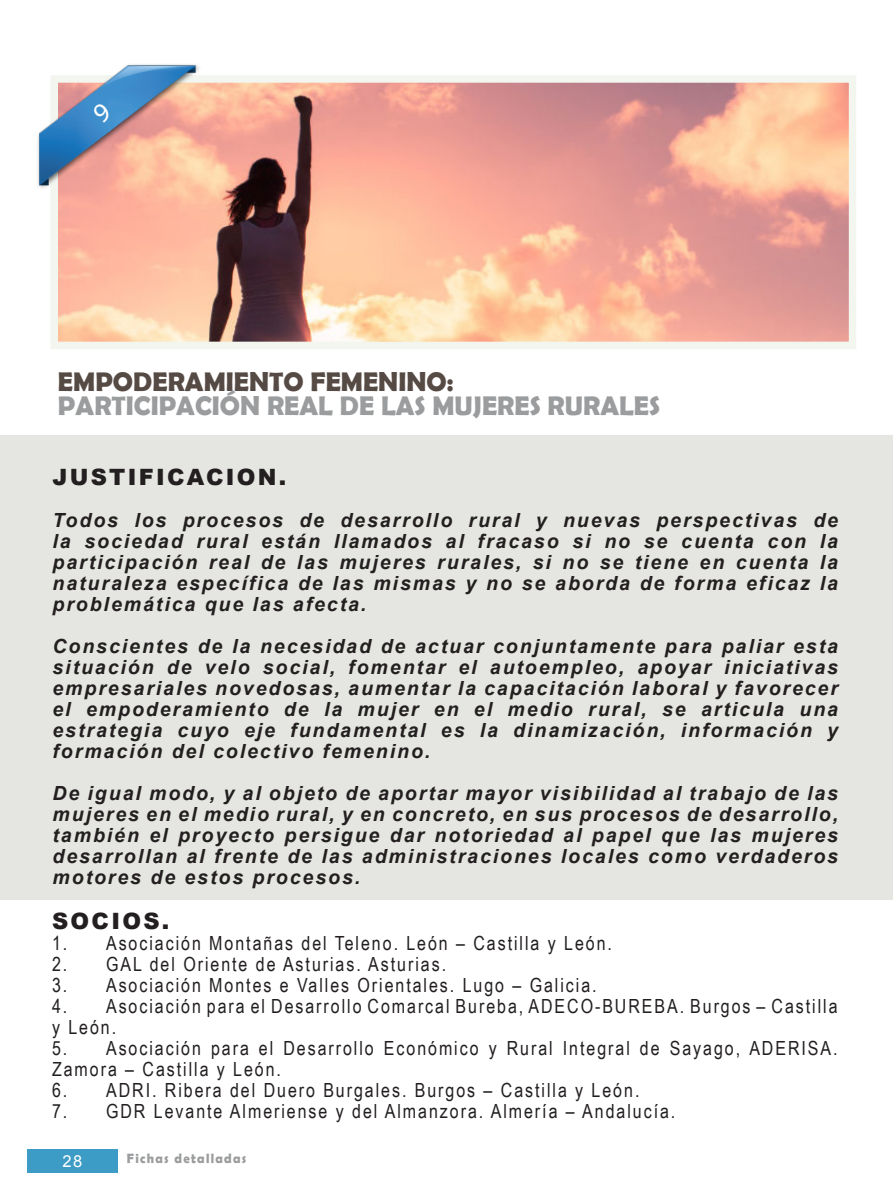
<style>
.page{position:relative;width:893px;height:1191px;background:#fff}
.page>*{position:absolute;margin:0;border:0;box-sizing:border-box;transform-origin:0 0}
.Product_heading_2{font:700 27px "Berlin Sans FB Demi";color:#9a9c9e}
.Product_heading_2-2{font:700 27px "Berlin Sans FB Demi";color:#564a44}
.t1{font:900 22.5px "Arial";letter-spacing:.1em;color:#231f20}
.t2{font:italic 700 19.5px/21px "Arial";letter-spacing:.1em;color:#231f20;text-align:justify}
.t3{font:19.5px/21px "Arial Narrow";letter-spacing:.1em;color:#231f20}
.Page_number{font:16.5px "Arial";color:#fff}
.t4{font:700 13.5px "Berlin Sans FB Demi";letter-spacing:.1em;color:#9a9c9e;scale:.95 1}
</style>
<div class="page">
<div style="left:0;top:435px;width:893px;height:464px;background:#e5e6e1"></div>
<img style="left:59px;top:84px;width:788px;height:256px">
<div style="left:50px;top:75px;width:806px;height:274px;border:8px solid #f3f5ef"></div>
<img style="left:37px;top:64px;width:165px;height:127px">
<div style="left:27px;top:1148px;width:90px;height:24px;background:#3c9cc5"></div>
<svg style="left:92px;top:102px;width:20px;height:22px"></svg>
<p class="Product_heading_2-2" style="left:58px;top:366px;width:397px">EMPODERAMIENTO FEMENINO:</p>
<p class="Product_heading_2" style="left:58px;top:390px;width:604px">PARTICIPACIÓN REAL DE LAS MUJERES RURALES</p>
<p class="t1" style="left:53px;top:460px;width:235px">JUSTIFICACION.</p>
<p class="t2" style="left:53px;top:510px;width:787px">Todos los procesos de desarrollo rural y nuevas perspectivas de la sociedad rural están llamados al fracaso si no se cuenta con la participación real de las mujeres rurales, si no se tiene en cuenta la naturaleza específica de las mismas y no se aborda de forma eficaz la problemática que las afecta.</p>
<p class="t2" style="left:53px;top:636px;width:787px">Conscientes de la necesidad de actuar conjuntamente para paliar esta situación de velo social, fomentar el autoempleo, apoyar iniciativas empresariales novedosas, aumentar la capacitación laboral y favorecer el empoderamiento de la mujer en el medio rural, se articula una estrategia cuyo eje fundamental es la dinamización, información y formación del colectivo femenino.</p>
<p class="t2" style="left:53px;top:783px;width:787px">De igual modo, y al objeto de aportar mayor visibilidad al trabajo de las mujeres en el medio rural, y en concreto, en sus procesos de desarrollo, también el proyecto persigue dar notoriedad al papel que las mujeres desarrollan al frente de las administraciones locales como verdaderos motores de estos procesos.</p>
<p class="t1" style="left:52px;top:904px;width:119px">SOCIOS.</p>
<p class="t3" style="left:52px;top:931px;width:561px">1. Asociación Montañas del Teleno. León – Castilla y León.</p>
<p class="t3" style="left:52px;top:952px;width:396px">2. GAL del Oriente de Asturias. Asturias.</p>
<p class="t3" style="left:52px;top:973px;width:546px">3. Asociación Montes e Valles Orientales. Lugo – Galicia.</p>
<p class="t3" style="left:52px;top:994px;width:787px">4. Asociación para el Desarrollo Comarcal Bureba, ADECO-BUREBA. Burgos – Castilla y León.</p>
<p class="t3" style="left:52px;top:1036px;width:787px">5. Asociación para el Desarrollo Económico y Rural Integral de Sayago, ADERISA.<br>Zamora – Castilla y León.</p>
<p class="t3" style="left:52px;top:1078px;width:589px">6. ADRI. Ribera del Duero Burgales. Burgos – Castilla y León.</p>
<p class="t3" style="left:52px;top:1099px;width:625px">7. GDR Levante Almeriense y del Almanzora. Almería – Andalucía.</p>
<p class="Page_number" style="left:62px;top:1150px;width:21px">28</p>
<p class="t4" style="left:127px;top:1150px;width:127px">Fichas detalladas</p>
</div>
